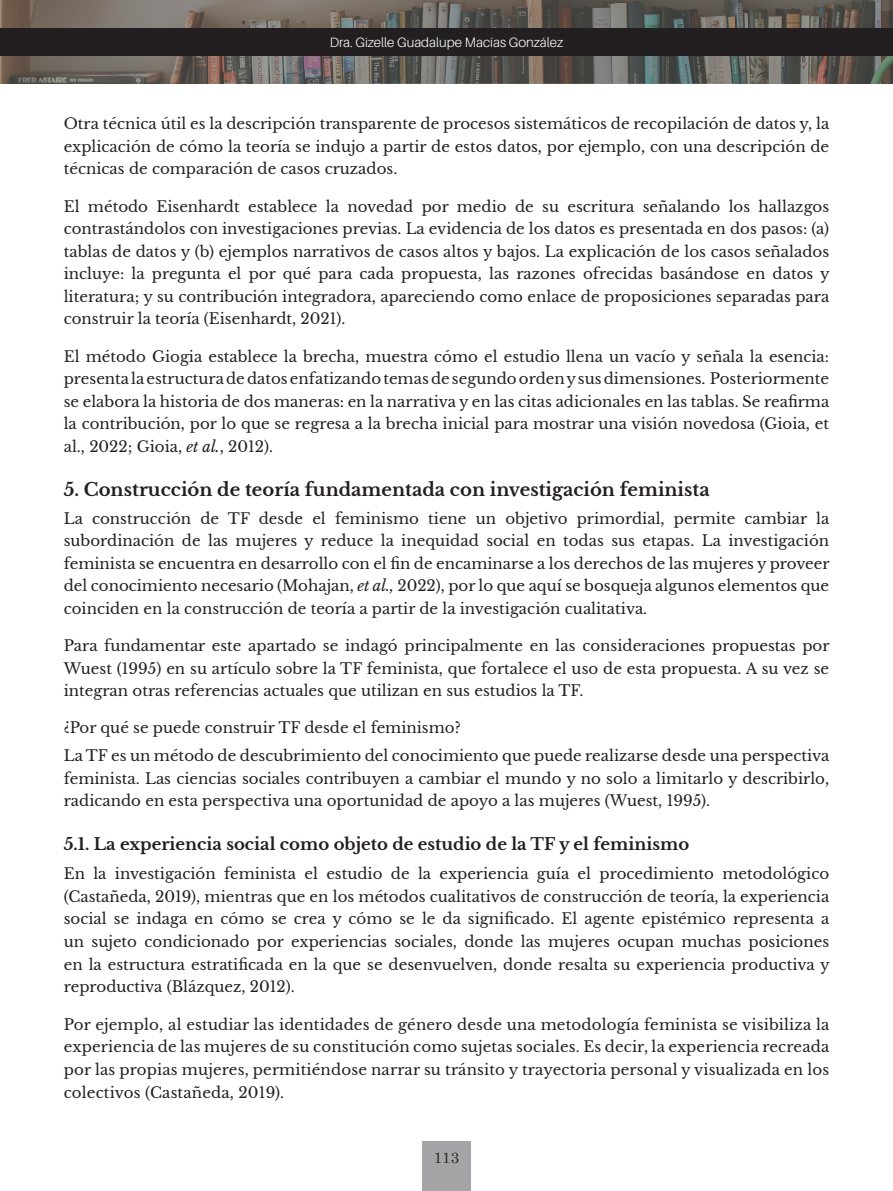
<style>
.page{position:relative;width:893px;height:1191px;background:#fff}
.page>*{position:absolute;margin:0;border:0;box-sizing:border-box;transform-origin:0 0}
.t1{font:700 18px "Libre Baskerville";color:#231f20}
.t2{font:700 16.5px "Libre Baskerville";color:#231f20}
.t3{font:15px/22.5px "Libre Baskerville";color:#231f20;text-align:justify}
.t4{font:15px "Century Schoolbook";color:#231f20}
.t5{font:300 13.5px "Aileron";color:#fff}
.s1{font-style:italic}
</style>
<div class="page">
<div style="left:422px;top:1141px;width:49px;height:50px;background:#a5a5a8"></div>
<img style="left:0;top:0;width:893px;height:84px">
<div style="left:0;top:28px;width:893px;height:28px;background:#231f20"></div>
<p class="t5" style="left:330px;top:35px;width:235px">Dra. Gizelle Guadalupe Macías González</p>
<p class="t3" style="left:64px;top:113px;width:767px">Otra técnica útil es la descripción transparente de procesos sistemáticos de recopilación de datos y, la explicación de cómo la teoría se indujo a partir de estos datos, por ejemplo, con una descripción de técnicas de comparación de casos cruzados.</p>
<p class="t3" style="left:64px;top:195px;width:767px">El método Eisenhardt establece la novedad por medio de su escritura señalando los hallazgos contrastándolos con investigaciones previas. La evidencia de los datos es presentada en dos pasos: (a) tablas de datos y (b) ejemplos narrativos de casos altos y bajos. La explicación de los casos señalados incluye: la pregunta el por qué para cada propuesta, las razones ofrecidas basándose en datos y literatura; y su contribución integradora, apareciendo como enlace de proposiciones separadas para construir la teoría (Eisenhardt, 2021).</p>
<p class="t3" style="left:64px;top:345px;width:767px">El método Giogia establece la brecha, muestra cómo el estudio llena un vacío y señala la esencia: presenta la estructura de datos enfatizando temas de segundo orden y sus dimensiones. Posteriormente se elabora la historia de dos maneras: en la narrativa y en las citas adicionales en las tablas. Se reafirma la contribución, por lo que se regresa a la brecha inicial para mostrar una visión novedosa (Gioia, et al., 2022; Gioia, <span class="s1">et al.</span>, 2012).</p>
<p class="t1" style="left:64px;top:478px;width:647px">5. Construcción de teoría fundamentada con investigación feminista</p>
<p class="t3" style="left:64px;top:507px;width:767px">La construcción de TF desde el feminismo tiene un objetivo primordial, permite cambiar la subordinación de las mujeres y reduce la inequidad social en todas sus etapas. La investigación feminista se encuentra en desarrollo con el fin de encaminarse a los derechos de las mujeres y proveer del conocimiento necesario (Mohajan, <span class="s1">et al.,</span> 2022), por lo que aquí se bosqueja algunos elementos que coinciden en la construcción de teoría a partir de la investigación cualitativa.</p>
<p class="t3" style="left:64px;top:634px;width:767px">Para fundamentar este apartado se indagó principalmente en las consideraciones propuestas por Wuest (1995) en su artículo sobre la TF feminista, que fortalece el uso de esta propuesta. A su vez se integran otras referencias actuales que utilizan en sus estudios la TF.</p>
<p class="t3" style="left:64px;top:714px;width:767px;line-height:27.6px">¿Por qué se puede construir TF desde el feminismo?<br>La TF es un método de descubrimiento del conocimiento que puede realizarse desde una perspectiva</p>
<p class="t3" style="left:64px;top:767px;width:767px">feminista. Las ciencias sociales contribuyen a cambiar el mundo y no solo a limitarlo y describirlo, radicando en esta perspectiva una oportunidad de apoyo a las mujeres (Wuest, 1995).</p>
<p class="t2" style="left:64px;top:834px;width:627px">5.1. La experiencia social como objeto de estudio de la TF y el feminismo</p>
<p class="t3" style="left:64px;top:862px;width:767px">En la investigación feminista el estudio de la experiencia guía el procedimiento metodológico (Castañeda, 2019), mientras que en los métodos cualitativos de construcción de teoría, la experiencia social se indaga en cómo se crea y cómo se le da significado. El agente epistémico representa a un sujeto condicionado por experiencias sociales, donde las mujeres ocupan muchas posiciones en la estructura estratificada en la que se desenvuelven, donde resalta su experiencia productiva y reproductiva (Blázquez, 2012).</p>
<p class="t3" style="left:64px;top:1013px;width:767px">Por ejemplo, al estudiar las identidades de género desde una metodología feminista se visibiliza la experiencia de las mujeres de su constitución como sujetas sociales. Es decir, la experiencia recreada por las propias mujeres, permitiéndose narrar su tránsito y trayectoria personal y visualizada en los colectivos (Castañeda, 2019).</p>
<p class="t4" style="left:434px;top:1144px;width:27px">113</p>
</div>
